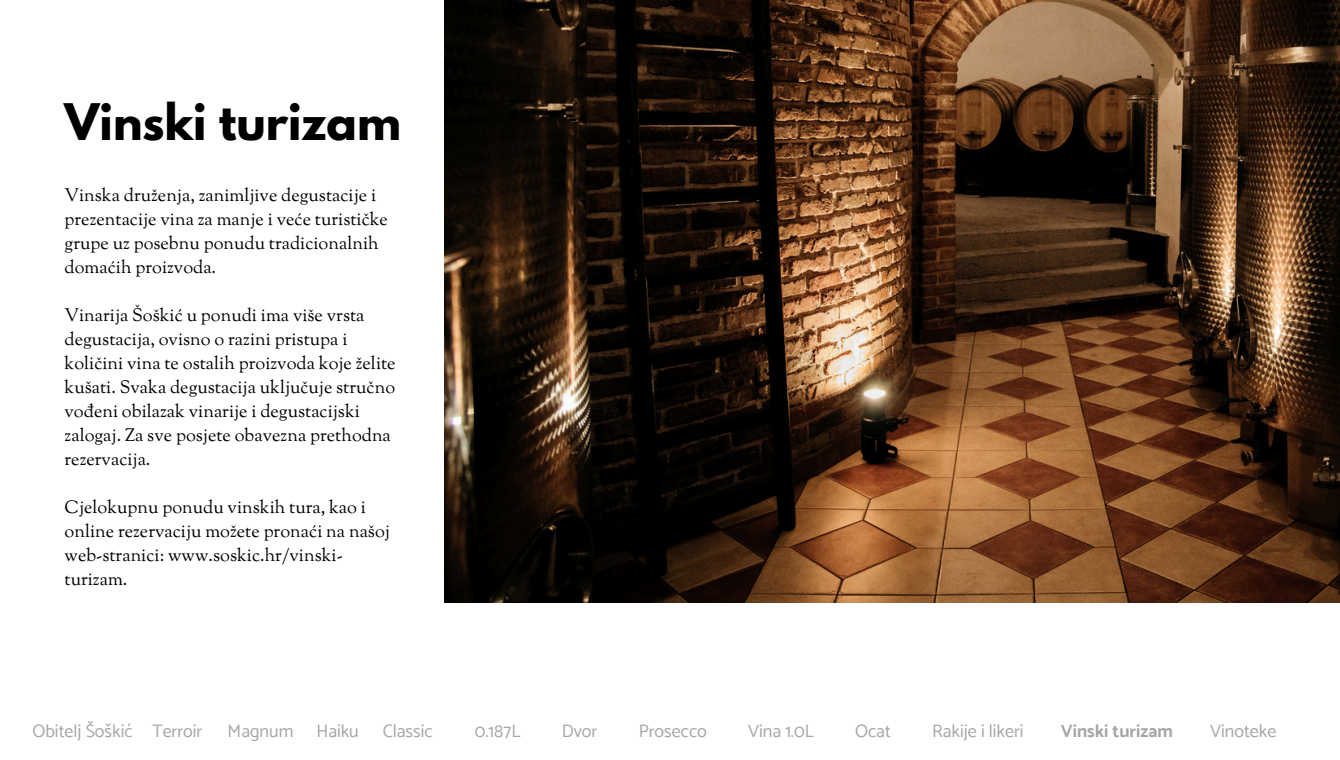
<style>
.page{position:relative;width:1340px;height:760px;background:#fff}
.page>*{position:absolute;margin:0;border:0;box-sizing:border-box;transform-origin:0 0}
.t1{font:700 44.55px "League Spartan";color:#000}
.t2{font:18px/24.1px "Sorts Mill Goudy";color:#000}
.t3{font:18px "Catamaran";color:#a6a6a6}
.t4{font:700 18px "Catamaran";color:#a6a6a6}
</style>
<div class="page">
<img style="left:444px;top:0;width:896px;height:602px">
<p class="t1" style="left:65px;top:100px;width:338px">Vinski turizam</p>
<h1 class="t2" style="left:65px;top:185px;width:325px">Vinska druženja, zanimljive degustacije i prezentacije vina za manje i veće turističke grupe uz posebnu ponudu tradicionalnih domaćih proizvoda.</h1>
<p class="t2" style="left:65px;top:305px;width:333px">Vinarija Šoškić u ponudi ima više vrsta degustacija, ovisno o razini pristupa i količini vina te ostalih proizvoda koje želite kušati. Svaka degustacija uključuje stručno vođeni obilazak vinarije i degustacijski zalogaj. Za sve posjete obavezna prethodna rezervacija.</p>
<p class="t2" style="left:65px;top:497px;width:327px">Cjelokupnu ponudu vinskih tura, kao i online rezervaciju možete pronaći na našoj web-stranici: www.soskic.hr/vinski&shy;turizam.</p>
<p class="t3" style="left:32px;top:720px;width:102px">Obitelj Šoškić</p>
<p class="t3" style="left:153px;top:720px;width:51px">Terroir</p>
<p class="t3" style="left:228px;top:720px;width:67px">Magnum</p>
<p class="t3" style="left:316px;top:720px;width:44px">Haiku</p>
<p class="t3" style="left:383px;top:720px;width:51px">Classic</p>
<p class="t3" style="left:475px;top:720px;width:47px">0.187L</p>
<p class="t3" style="left:562px;top:720px;width:37px">Dvor</p>
<p class="t3" style="left:639px;top:720px;width:70px">Prosecco</p>
<h2 class="t3" style="left:748px;top:720px;width:67px">Vina 1.0L</h2>
<p class="t3" style="left:855px;top:720px;width:37px">Ocat</p>
<p class="t3" style="left:932px;top:720px;width:93px">Rakije i likeri</p>
<p class="t4" style="left:1061px;top:720px;width:114px">Vinski turizam</p>
<p class="t3" style="left:1210px;top:720px;width:68px">Vinoteke</p>
</div>
